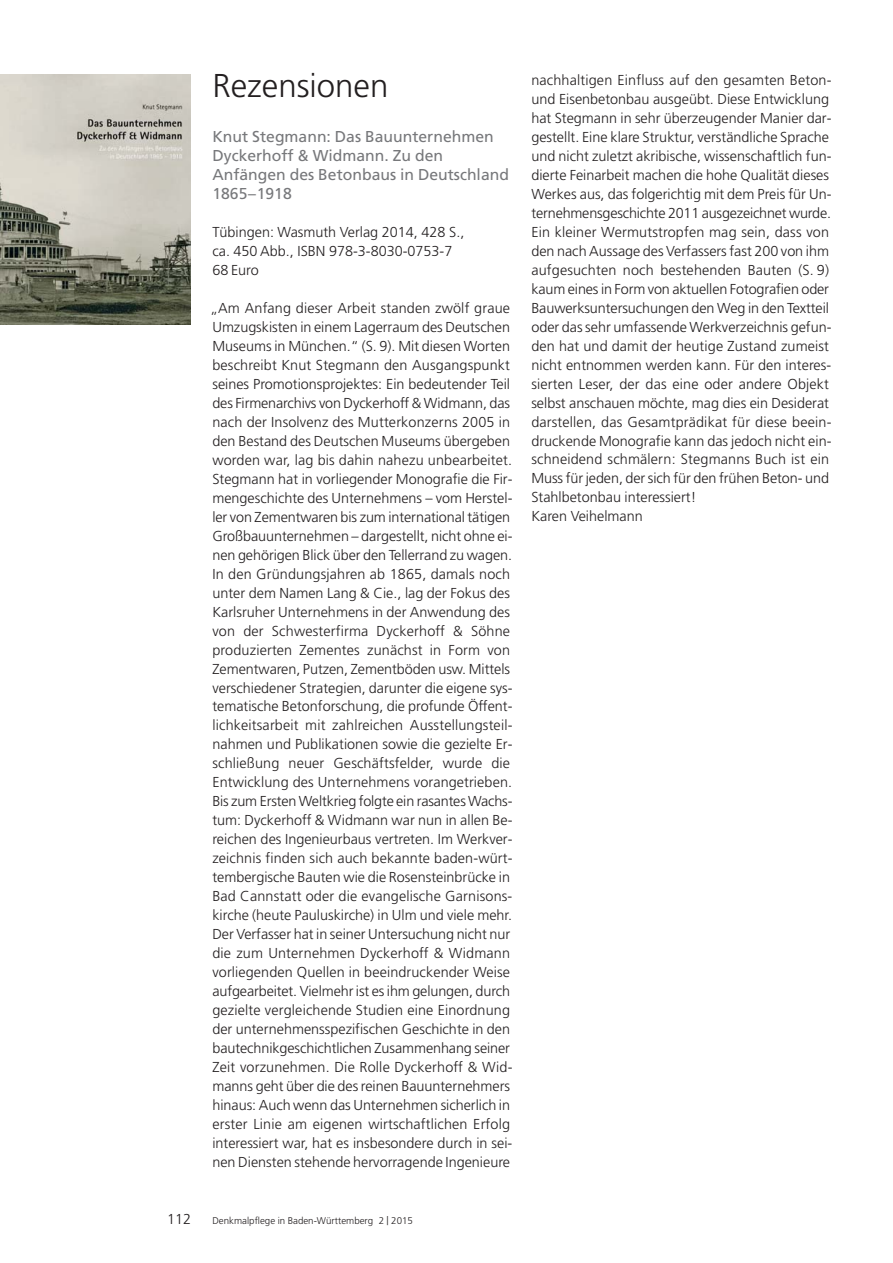
<style>
.page{position:relative;width:893px;height:1263px;background:#fff}
.page>*{position:absolute;margin:0;border:0;box-sizing:border-box;transform-origin:0 0}
.t1{font:300 33px "Frutiger";color:#231f20}
.t2{font:15.75px/19px "Frutiger";color:#77787b}
.t3{font:300 14.4px/19px "Frutiger";color:#231f20}
.t4{font:300 9.75px "Frutiger";color:#231f20}
.s1{font-size:12px}
</style>
<div class="page">
<img style="left:0;top:74px;width:191px;height:251px">
<p class="t1" style="left:212px;top:72px;width:178px">Rezensionen</p>
<p class="t2" style="left:212px;top:128px;width:298px">Knut Stegmann: Das Bauunternehmen<br>Dyckerhoff &amp; Widmann. Zu den<br>Anfängen des Betonbaus in Deutschland<br>1865– 1918</p>
<p class="t3" style="left:212px;top:224px;width:253px">Tübingen: Wasmuth Verlag 2014, 428 S., ca. 450 Abb., ISBN 978-3-8030-0753-7<br>68 Euro</p>
<p class="t3" style="left:210px;top:300px;width:304px">„Am Anfang dieser Arbeit standen zwölf graue Umzugskisten in einem Lagerraum des Deutschen Museums in München.“ (S. 9). Mit diesen Worten beschreibt Knut Stegmann den Ausgangspunkt seines Promotionsprojektes: Ein bedeutender Teil des Firmenarchivs von Dyckerhoff &amp; Widmann, das nach der Insolvenz des Mutterkonzerns 2005 in den Bestand des Deutschen Museums übergeben worden war, lag bis dahin nahezu unbearbeitet.<br>Stegmann hat in vorliegender Monografie die Fir&shy;mengeschichte des Unternehmens – vom Herstel&shy;ler von Zementwaren bis zum international tätigen Großbauunternehmen – dargestellt, nicht ohne ei&shy;nen gehörigen Blick über den Tellerrand zu wagen.<br>In den Gründungsjahren ab 1865, damals noch unter dem Namen Lang &amp; Cie., lag der Fokus des Karlsruher Unternehmens in der Anwendung des von der Schwesterfirma Dyckerhoff &amp; Söhne produzierten Zementes zunächst in Form von Zement waren, Putzen, Zementböden usw. Mittels verschiedener Strategien, darunter die eigene sys&shy;tematische Betonforschung, die profunde Öffent&shy;lichkeitsarbeit mit zahlreichen Ausstellungsteil&shy;nahmen und Publikationen sowie die gezielte Er&shy;schließung neuer Geschäftsfelder, wurde die Entwicklung des Unternehmens vorangetrieben.<br>Bis zum Ersten Weltkrieg folgte ein rasantes Wachs&shy;tum: Dyckerhoff &amp; Widmann war nun in allen Be&shy;reichen des Ingenieurbaus vertreten. Im Werkver&shy;zeichnis finden sich auch bekannte baden-würt&shy;tembergische Bauten wie die Rosensteinbrücke in Bad Cannstatt oder die evangelische Garnisons&shy;kirche (heute Pauluskirche) in Ulm und viele mehr.<br>Der Verfasser hat in seiner Untersuchung nicht nur die zum Unternehmen Dyckerhoff &amp; Widmann vorliegenden Quellen in beeindruckender Weise aufgearbeitet. Vielmehr ist es ihm gelungen, durch gezielte vergleichende Studien eine Einordnung der unternehmensspezifischen Geschichte in den bautechnikgeschichtlichen Zusammenhang seiner Zeit vorzunehmen. Die Rolle Dyckerhoff &amp; Wid&shy;manns geht über die des reinen Bauunternehmers hinaus: Auch wenn das Unternehmen sicherlich in erster Linie am eigenen wirtschaftlichen Erfolg interessiert war, hat es insbesondere durch in sei&shy;nen Diensten stehende hervorragende Ingenieure</p>
<p class="t3" style="left:167px;top:1211px;width:26px">112</p>
<p class="t4" style="left:212px;top:1217px;width:202px">Denkmalpflege in Baden-Württemberg 2 <span class="s1">|</span> 2015</p>
<p class="t3" style="left:531px;top:71px;width:302px">nachhaltigen Einfluss auf den gesamten Beton&shy;und Eisenbetonbau ausgeübt. Diese Entwicklung hat Stegmann in sehr überzeugender Manier dar&shy;gestellt. Eine klare Struktur, verständliche Sprache und nicht zuletzt akribische, wissenschaftlich fun&shy;dierte Feinarbeit machen die hohe Qualität dieses Werkes aus, das folgerichtig mit dem Preis für Un - ternehmensgeschichte 2011 ausgezeichnet wurde.<br>Ein kleiner Wermutstropfen mag sein, dass von den nach Aussage des Verfassers fast 200 von ihm aufgesuchten noch bestehenden Bauten (S. 9) kaum eines in Form von aktuellen Fotografien oder Bauwerksuntersuchungen den Weg in den Textteil oder das sehr umfassende Werkverzeichnis gefun - den hat und damit der heutige Zustand zumeist nicht entnommen werden kann. Für den interes&shy;sierten Leser, der das eine oder andere Objekt selbst anschauen möchte, mag dies ein Desiderat darstellen, das Gesamtprädikat für diese beein&shy;druckende Monografie kann das jedoch nicht ein&shy;schneidend schmälern: Stegmanns Buch ist ein Muss für jeden, der sich für den frühen Beton- und Stahlbetonbau interessiert!<br>Karen Veihelmann</p>
</div>
